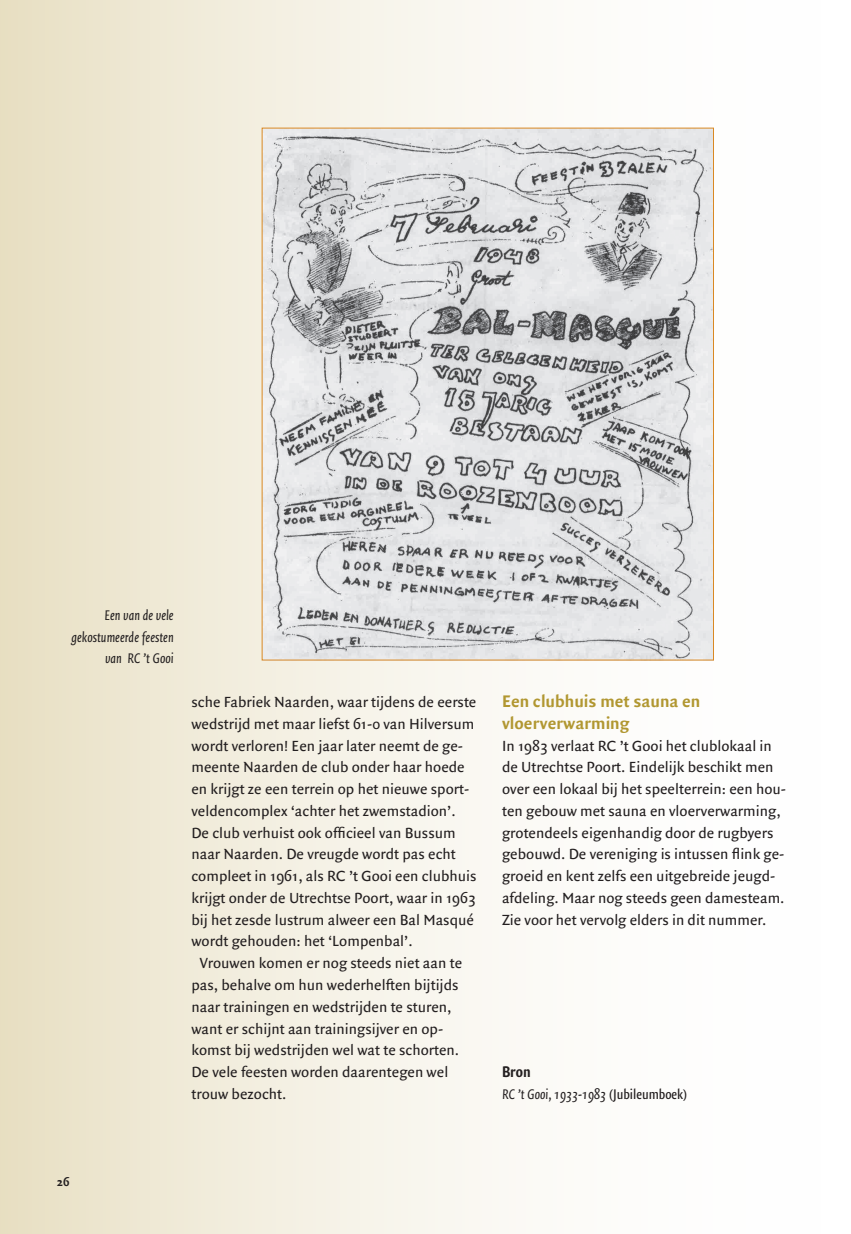
<style>
.page{position:relative;width:851px;height:1234px;background:#fff}
.page>*{position:absolute;margin:0;border:0;box-sizing:border-box;transform-origin:0 0}
.t1{font:700 18px/21.8px "Quadraat Sans";color:#b19731}
.t2{font:700 16.5px "Quadraat Sans Con";color:#231f20}
.t3{font:15.75px/21.8px "Quadraat Sans";color:#231f20}
.t4{font:italic 15px/21.8px "Quadraat Sans Con";color:#231f20;text-align:right}
.t5{font:700 12.75px "Quadraat Sans";color:#231f20}
.s1{font-style:normal}
</style>
<div class="page">
<div style="left:0;top:0;width:850px;height:1233px;background:linear-gradient(to right,#ebe3ca,#fff)"></div>
<img style="left:263px;top:130px;width:448px;height:528px">
<p class="t4" style="left:71px;top:604px;width:104px">Een van de vele gekostumeerde feesten van RC ’t Gooi</p>
<p class="t3" style="left:191px;top:691px;width:286px">sche Fabriek Naarden, waar tijdens de eerste</p>
<p class="t3" style="left:191px;top:713px;width:284px">wedstrijd met maar liefst 61-0 van Hilversum</p>
<p class="t3" style="left:191px;top:734px;width:273px">wordt verloren! Een jaar later neemt de ge-</p>
<p class="t3" style="left:191px;top:756px;width:275px">meente Naarden de club onder haar hoede</p>
<p class="t3" style="left:191px;top:778px;width:279px">en krijgt ze een terrein op het nieuwe sport-</p>
<p class="t3" style="left:191px;top:800px;width:266px">veldencomplex ‘achter het zwemstadion’.</p>
<p class="t3" style="left:191px;top:821px;width:266px">De club verhuist ook officieel van Bussum</p>
<p class="t3" style="left:191px;top:843px;width:266px">naar Naarden. De vreugde wordt pas echt</p>
<p class="t3" style="left:191px;top:865px;width:286px">compleet in 1961, als RC ’t Gooi een clubhuis</p>
<p class="t3" style="left:191px;top:887px;width:286px">krijgt onder de Utrechtse Poort, waar in 1963</p>
<p class="t3" style="left:191px;top:908px;width:284px">bij het zesde lustrum alweer een Bal Masqué</p>
<p class="t3" style="left:191px;top:930px;width:223px">wordt gehouden: het ‘Lompenbal’.</p>
<p class="t3" style="left:200px;top:952px;width:264px">Vrouwen komen er nog steeds niet aan te</p>
<p class="t3" style="left:191px;top:974px;width:268px">pas, behalve om hun wederhelften bijtijds</p>
<p class="t3" style="left:191px;top:995px;width:262px">naar trainingen en wedstrijden te sturen,</p>
<p class="t3" style="left:191px;top:1017px;width:253px">want er schijnt aan trainingsijver en op-</p>
<p class="t3" style="left:191px;top:1039px;width:269px">komst bij wedstrijden wel wat te schorten.</p>
<p class="t3" style="left:191px;top:1061px;width:258px">De vele feesten worden daarentegen wel</p>
<p class="t3" style="left:191px;top:1082px;width:96px">trouw bezocht.</p>
<p class="t1" style="left:502px;top:690px;width:200px">Een clubhuis met sauna en vloerverwarming</p>
<p class="t3" style="left:502px;top:734px;width:285px">In 1983 verlaat RC ’t Gooi het clublokaal in de Utrechtse Poort. Eindelijk beschikt men over een lokaal bij het speelterrein: een hou&shy;ten gebouw met sauna en vloerverwarming, grotendeels eigenhandig door de rugbyers gebouwd. De vereniging is intussen flink ge&shy;groeid en kent zelfs een uitgebreide jeugd&shy;afdeling. Maar nog steeds geen damesteam.<br>Zie voor het vervolg elders in dit nummer.</p>
<p class="t2" style="left:502px;top:1061px;width:30px">Bron</p>
<p class="t4" style="left:502px;top:1083px;width:187px">RC ’t Gooi, 1933-1983 <span class="s1">(Jubileumboek)</span></p>
<p class="t5" style="left:57px;top:1174px;width:14px">26</p>
</div>
